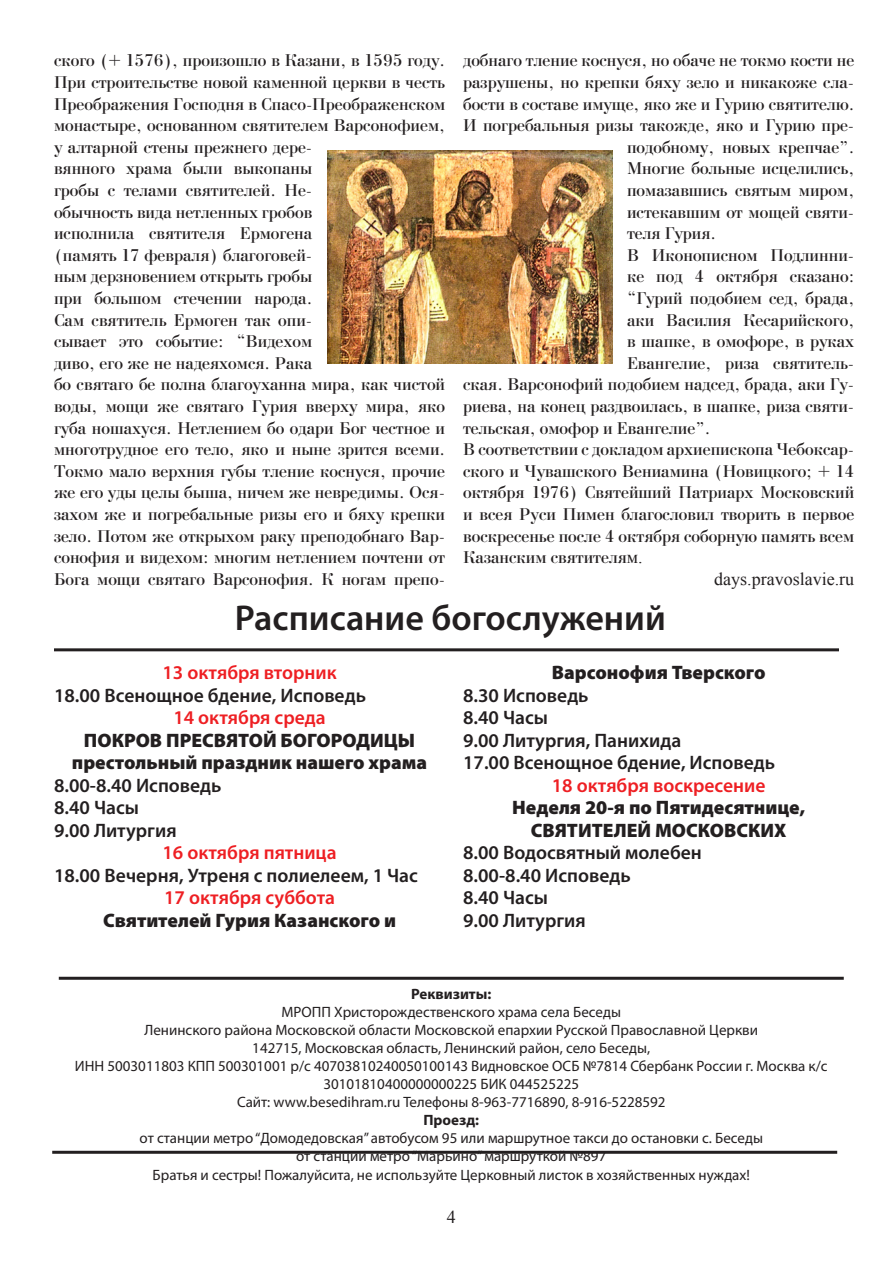
<style>
.page{position:relative;width:893px;height:1263px;background:#fff}
.page>*{position:absolute;margin:0;border:0;box-sizing:border-box;transform-origin:0 0}
.t1{font:600 36px "Myriad Pro";color:#231f20}
.t2{font:600 19.5px "Myriad Pro";color:#231f20}
.t3{font:900 19.5px "Myriad Pro";color:#231f20}
.t4{font:600 19.5px "Myriad Pro";color:#ee1f23}
.t5{font:18px/21.6px "Bodoni C";color:#231f20}
.t6{font:18px "Times New Roman";color:#231f20}
.t7{font:15px/18px "Myriad Pro";color:#231f20;text-align:center}
.t8{font:700 15px "Myriad Pro";color:#231f20}
.s1{font-family:"Times New Roman"}
</style>
<div class="page">
<hr style="left:59px;top:977px;width:785px;height:3px;background:#231f20">
<hr style="left:52px;top:1151px;width:785px;height:3px;background:#231f20">
<hr style="left:54px;top:648px;width:785px;height:3px;background:#231f20">
<img style="left:327px;top:151px;width:285px;height:213px">
<p class="t5" style="left:54px;top:50px;width:393px">ского (+ 1576), произошло в Казани, в 1595 году.<br>При строительстве новой каменной церкви в честь Преображения Господня в Спасо-Преображенском монастыре, основанном святителем Варсонофием, у алтарной стены прежнего дере-<br>вянного храма были выкопаны<br>гробы с телами святителей. Не-<br>обычность вида нетленных гробов<br>исполнила святителя Ермогена<br>(память 17 февраля) благоговей-<br>ным дерзновением открыть гробы<br>при большом стечении народа.<br>Сам святитель Ермоген так опи-<br>сывает это событие: “Видехом<br>диво, его же не надеяхомся. Рака<br>бо святаго бе полна благоуханна мира, как чистой воды, мощи же святаго Гурия вверху мира, яко губа ношахуся. Нетлением бо одари Бог честное и многотрудное его тело, яко и ныне зрится всеми.<br>Токмо мало верхния губы тление коснуся, прочие же его уды целы быша, ничем же невредимы. Ося&shy;захом же и погребальные ризы его и бяху крепки зело. Потом же открыхом раку преподобнаго Вар&shy;сонофия и видехом: многим нетлением почтени от Бога мощи святаго Варсонофия. К ногам препо-</p>
<p class="t5" style="left:463px;top:50px;width:393px">добнаго тление коснуся, но обаче не токмо кости не</p>
<p class="t5" style="left:463px;top:72px;width:393px">разрушены, но крепки бяху зело и никакоже сла-</p>
<p class="t5" style="left:463px;top:93px;width:393px">бости в составе имуще, яко же и Гурию святителю.</p>
<p class="t5" style="left:463px;top:115px;width:393px">И погребальныя ризы такожде, яко и Гурию пре-</p>
<p class="t5" style="left:627px;top:136px;width:229px">подобному, новых крепчае”.</p>
<p class="t5" style="left:627px;top:158px;width:229px">Многие больные исцелились,</p>
<p class="t5" style="left:627px;top:180px;width:229px">помазавшись святым миром,</p>
<p class="t5" style="left:627px;top:201px;width:229px">истекавшим от мощей святи-</p>
<p class="t5" style="left:627px;top:223px;width:91px">теля Гурия.</p>
<p class="t5" style="left:627px;top:244px;width:229px">В Иконописном Подлинни-</p>
<p class="t5" style="left:627px;top:266px;width:229px">ке под 4 октября сказано:</p>
<p class="t5" style="left:627px;top:288px;width:229px">“Гурий подобием сед, брада,</p>
<p class="t5" style="left:627px;top:309px;width:229px">аки Василия Кесарийского,</p>
<p class="t5" style="left:627px;top:331px;width:229px">в шапке, в омофоре, в руках</p>
<p class="t5" style="left:627px;top:352px;width:229px">Евангелие, риза святитель-</p>
<p class="t5" style="left:463px;top:374px;width:393px">ская. Варсонофий подобием надсед, брада, аки Гу-</p>
<p class="t5" style="left:463px;top:396px;width:393px">риева, на конец раздвоилась, в шапке, риза святи-</p>
<p class="t5" style="left:463px;top:417px;width:249px">тельская, омофор и Евангелие”.</p>
<p class="t5" style="left:463px;top:439px;width:393px;text-align:justify">В соответствии с докладом архиепископа Чебоксар&shy;ского и Чувашского Вениамина (Новицкого; + 14 октября 1976) Святейший Патриарх Московский и всея Руси Пимен благословил творить в первое воскресенье после 4 октября соборную память всем Казанским святителя<span class="s1">м.</span></p>
<p class="t6" style="left:714px;top:567px;width:141px">days.pravoslavie.ru</p>
<p class="t1" style="left:235px;top:595px;width:432px">Расписание богослужений</p>
<p class="t4" style="left:162px;top:660px;width:176px">13 октября вторник</p>
<p class="t2" style="left:54px;top:683px;width:313px">18.00 Всенощное бдение, Исповедь</p>
<p class="t4" style="left:173px;top:705px;width:154px">14 октября среда</p>
<p class="t3" style="left:84px;top:727px;width:333px">ПОКРОВ ПРЕСВЯТОЙ БОГОРОДИЦЫ</p>
<p class="t3" style="left:72px;top:749px;width:357px">престольный праздник нашего храма</p>
<p class="t2" style="left:54px;top:773px;width:169px">8.00-8.40 Исповедь</p>
<p class="t2" style="left:54px;top:795px;width:86px">8.40 Часы</p>
<p class="t2" style="left:54px;top:818px;width:124px">9.00 Литургия</p>
<p class="t4" style="left:162px;top:840px;width:176px">16 октября пятница</p>
<p class="t2" style="left:54px;top:863px;width:365px">18.00 Вечерня, Утреня с полиелеем, 1 Час</p>
<p class="t4" style="left:164px;top:885px;width:172px">17 октября суббота</p>
<p class="t3" style="left:103px;top:907px;width:294px">Святителей Гурия Казанского и</p>
<p class="t3" style="left:552px;top:659px;width:215px">Варсонофия Тверского</p>
<p class="t2" style="left:463px;top:683px;width:127px">8.30 Исповедь</p>
<p class="t2" style="left:463px;top:705px;width:86px">8.40 Часы</p>
<p class="t2" style="left:463px;top:728px;width:220px">9.00 Литургия, Панихида</p>
<p class="t2" style="left:463px;top:750px;width:313px">17.00 Всенощное бдение, Исповедь</p>
<p class="t4" style="left:552px;top:773px;width:215px">18 октября воскресение</p>
<p class="t3" style="left:512px;top:794px;width:295px">Неделя 20-я по Пятидесятнице,</p>
<p class="t3" style="left:531px;top:817px;width:257px">СВЯТИТЕЛЕЙ МОСКОВСКИХ</p>
<p class="t2" style="left:463px;top:840px;width:240px">8.00 Водосвятный молебен</p>
<p class="t2" style="left:463px;top:863px;width:169px">8.00-8.40 Исповедь</p>
<p class="t2" style="left:463px;top:885px;width:86px">8.40 Часы</p>
<p class="t2" style="left:463px;top:908px;width:124px">9.00 Литургия</p>
<p class="t8" style="left:411px;top:984px;width:82px">Реквизиты:</p>
<p class="t7" style="left:282px;top:1002px;width:341px">МРОПП Христорождественского храма села Беседы</p>
<p class="t7" style="left:145px;top:1020px;width:615px">Ленинского района Московской области Московской епархии Русской Православной Церкви</p>
<p class="t7" style="left:252px;top:1038px;width:399px">142715, Московская область, Ленинский район, село Беседы,</p>
<p class="t7" style="left:75px;top:1056px;width:754px">ИНН 5003011803 КПП 500301001 р/с 40703810240050100143 Видновское ОСБ №7814 Сбербанк России г. Москва к/с<br>30101810400000000225 БИК 044525225</p>
<p class="t7" style="left:237px;top:1092px;width:430px">Сайт: www.besedihram.ru Телефоны 8-963-7716890, 8-916-5228592</p>
<p class="t8" style="left:423px;top:1110px;width:57px">Проезд:</p>
<p class="t7" style="left:140px;top:1128px;width:625px">от станции метро “Домодедовская” автобусом 95 или маршрутное такси до остановки с. Беседы</p>
<p class="t7" style="left:296px;top:1146px;width:312px">от станции метро “Марьино” маршруткой №897</p>
<p class="t7" style="left:153px;top:1166px;width:599px">Братья и сестры! Пожалуйсита, не используйте Церковный листок в хозяйственных нуждах!</p>
</div>
